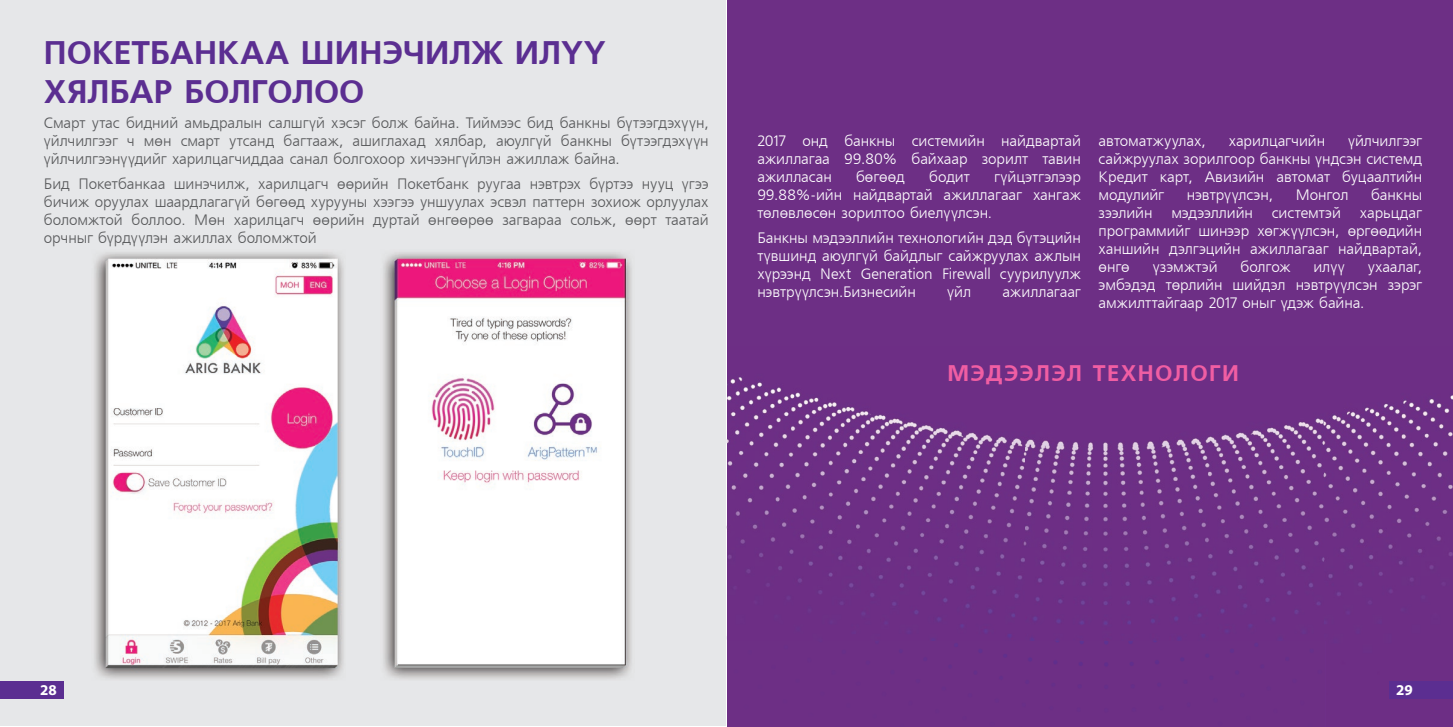
<style>
.page{position:relative;width:1453px;height:727px;background:#fff}
.page>*{position:absolute;margin:0;border:0;box-sizing:border-box;transform-origin:0 0}
.t1{font:700 32.5px/39px "Mogul Freeset";color:#5b2e91}
.t2{font:700 22.5px "Mogul Freeset";letter-spacing:.065em;color:#f05ea3}
.t3{font:15px/18px "Mogul Freeset";letter-spacing:-.005em;color:#fff;text-align:justify}
.t4{font:15px/18px "Mogul Freeset";letter-spacing:-.005em;color:#57585a;text-align:justify}
.t5{font:700 15px "Myriad Pro";color:#fff}
</style>
<div class="page">
<div style="left:1px;top:1px;width:725px;height:725px;background:#e6e7e9"></div>
<img style="left:383px;top:252px;width:249px;height:427px">
<img style="left:94px;top:252px;width:250px;height:427px">
<div style="left:727px;top:1px;width:726px;height:725px;background:#6d2f85"></div>
<img style="left:769px;top:726px;width:684px;height:1px">
<img style="left:727px;top:377px;width:726px;height:322px">
<div style="left:1389px;top:680px;width:64px;height:18px;background:#5b2e91"></div>
<div style="left:0;top:680px;width:64px;height:18px;background:#5b2e91"></div>
<h1 class="t1" style="left:44px;top:34px;width:563px">ÏОКЕТБАНКАА ШИНЭЧИЛЖ ИЛҮҮ<br>ХЯЛБАР БОЛГОЛОО</h1>
<p class="t4" style="left:44px;top:114px;width:666px">Смарт утас бидний амьдралын салшгүй хэсэг болж байна. Тиймээс бид банкны бүтээгдэхүүн, үйлчилгээг ч мөн смарт утсанд багтааж, ашиглахад хялбар, аюулгүй банкны бүтээгдэхүүн үйлчилгээнүүдийг харилцагчиддаа санал болгохоор хичээнгүйлэн ажиллаж байна.</p>
<p class="t4" style="left:44px;top:175px;width:666px">Бид Покетбанкаа шинэчилж, харилцагч өөрийн Покетбанк руугаа нэвтрэх бүртээ нууц үгээ бичиж оруулах шаардлагагүй бөгөөд хурууны хээгээ уншуулах эсвэл паттерн зохиож орлуулах боломжтой боллоо. Мөн харилцагч өөрийн дуртай өнгөөрөө загвараа сольж, өөрт таатай орчныг бүрдүүлэн ажиллах боломжтой</p>
<p class="t3" style="left:757px;top:133px;width:325px">2017 онд банкны системийн найдвартай ажиллагаа 99.80% байхаар зорилт тавин ажилласан</p>
<p class="t3" style="left:856px;top:169px;width:51px">бөгөөд</p>
<p class="t3" style="left:929px;top:169px;width:42px">бодит</p>
<p class="t3" style="left:757px;top:169px;width:325px;text-indent:237px">гүйцэтгэлээр 99.88%-ийн найдвартай ажиллагааг хангаж төлөвлөсөн зорилтоо биелүүлсэн.</p>
<p class="t3" style="left:757px;top:230px;width:325px">Банкны мэдээллийн технологийн дэд бүтэцийн түвшинд аюулгүй байдлыг сайжруулах ажлын хүрээнд Next Generation Firewall суурилуулж нэвтрүүлсэн.Бизнесийн</p>
<p class="t3" style="left:947px;top:284px;width:26px">үйл</p>
<p class="t3" style="left:1002px;top:284px;width:80px">ажиллагааг</p>
<p class="t3" style="left:1098px;top:133px;width:109px">автоматжуулах,</p>
<p class="t3" style="left:1229px;top:133px;width:98px">харилцагчийн</p>
<p class="t3" style="left:1098px;top:133px;width:325px;text-indent:249px">үйлчилгээг сайжруулах зорилгоор банкны үндсэн системд Кредит карт, Авизийн автомат буцаалтийн модулийг</p>
<p class="t3" style="left:1187px;top:187px;width:88px">нэвтрүүлсэн,</p>
<p class="t3" style="left:1295px;top:187px;width:54px">Монгол</p>
<p class="t3" style="left:1371px;top:187px;width:52px">банкны</p>
<p class="t3" style="left:1098px;top:205px;width:55px">зээлийн</p>
<p class="t3" style="left:1171px;top:205px;width:83px">мэдээллийн</p>
<p class="t3" style="left:1272px;top:205px;width:71px">системтэй</p>
<p class="t3" style="left:1098px;top:205px;width:325px;text-indent:261px">харьцдаг программийг шинээр хөгжүүлсэн, өргөөдийн ханшийн дэлгэцийн ажиллагааг найдвартай, өнгө</p>
<p class="t3" style="left:1152px;top:259px;width:66px">үзэмжтэй</p>
<p class="t3" style="left:1240px;top:259px;width:51px">болгож</p>
<p class="t3" style="left:1313px;top:259px;width:33px">илүү</p>
<p class="t3" style="left:1098px;top:259px;width:325px;text-indent:269px">ухаалаг, эмбэдэд төрлийн шийдэл нэвтрүүлсэн зэрэг амжилттайгаар 2017 оныг үдэж байна.</p>
<h2 class="t2" style="left:947px;top:360px;width:293px">МЭДЭЭЛЭЛ ТЕХНОЛОГИ</h2>
<p class="t5" style="left:40px;top:680px;width:18px">28</p>
<p class="t5" style="left:1396px;top:680px;width:18px">29</p>
</div>
